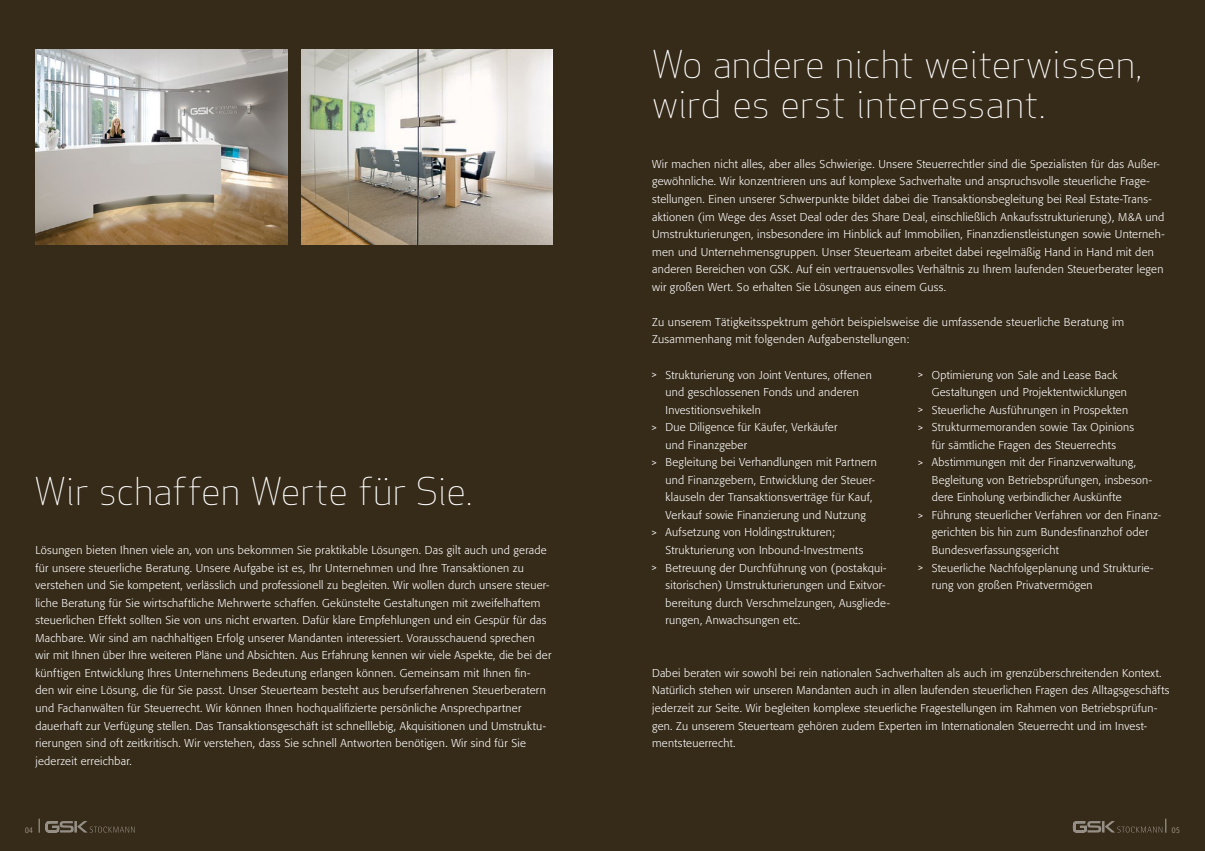
<style>
.page{position:relative;width:1205px;height:851px;background:#fff}
.page>*{position:absolute;margin:0;border:0;box-sizing:border-box;transform-origin:0 0}
.t1{font:300 37.5px/40px "Apex Sans";letter-spacing:-.02em;color:#fff}
.t2{font:300 11.25px/17.5px "Formata";letter-spacing:.02em;color:#fff}
.t3{font:300 condensed 8.5px "Formata";color:#b2ab9f}
.s1{font-weight:500;font-size:6.25px}
</style>
<div class="page">
<div style="left:0;top:0;width:1205px;height:850px;background:#362a18"></div>
<img style="left:35px;top:50px;width:252px;height:194px">
<img style="left:301px;top:50px;width:252px;height:194px">
<svg style="left:39px;top:818px;width:96px;height:14px"></svg>
<svg style="left:1073px;top:818px;width:93px;height:14px"></svg>
<h1 class="t1" style="left:652px;top:44px;width:492px">Wo andere nicht weiterwissen, wird es erst interessant.</h1>
<h1 class="t1" style="left:35px;top:470px;width:440px">Wir schaffen Werte für Sie.</h1>
<p class="t2" style="left:35px;top:541px;width:517px">Lösungen bieten Ihnen viele an, von uns bekommen Sie praktikable Lösungen. Das gilt auch und gerade für unsere steuerliche Beratung. Unsere Aufgabe ist es, Ihr Unternehmen und Ihre Transaktionen zu verstehen und Sie kompetent, verlässlich und professionell zu begleiten. Wir wollen durch unsere steuer&shy;liche Beratung für Sie wirtschaftliche Mehrwerte schaffen. Gekünstelte Gestaltungen mit zweifelhaftem steuerlichen Effekt sollten Sie von uns nicht erwarten. Dafür klare Empfehlungen und ein Gespür für das Machbare. Wir sind am nachhaltigen Erfolg unserer Mandanten interessiert. Vorausschauend sprechen wir mit Ihnen über Ihre weiteren Pläne und Absichten. Aus Erfahrung kennen wir viele Aspekte, die bei der künftigen Entwicklung Ihres Unternehmens Bedeutung erlangen können. Gemeinsam mit Ihnen fin&shy;den wir eine Lösung, die für Sie passt. Unser Steuerteam besteht aus berufserfahrenen Steuerberatern und Fachanwälten für Steuerrecht. Wir können Ihnen hochqualifizierte persönliche Ansprechpartner dauerhaft zur Verfügung stellen. Das Transaktionsgeschäft ist schnelllebig, Akquisitionen und Umstruktu&shy;rierungen sind oft zeitkritisch. Wir verstehen, dass Sie schnell Antworten benötigen. Wir sind für Sie jederzeit erreichbar.</p>
<p class="t2" style="left:652px;top:155px;width:514px">Wir machen nicht alles, aber alles Schwierige. Unsere Steuerrechtler sind die Spezialisten für das Außer&shy;gewöhnliche. Wir konzentrieren uns auf komplexe Sachverhalte und anspruchsvolle steuerliche Frage&shy;stellungen. Einen unserer Schwerpunkte bildet dabei die Transaktionsbegleitung bei Real Estate-Trans&shy;aktionen (im Wege des Asset Deal oder des Share Deal, einschließlich Ankaufsstrukturierung), M&amp;A und Umstrukturierungen, insbesondere im Hinblick auf Immobilien, Finanzdienstleistungen sowie Unterneh&shy;men und Unternehmensgruppen. Unser Steuerteam arbeitet dabei regelmäßig Hand in Hand mit den anderen Bereichen von GSK. Auf ein vertrauensvolles Verhältnis zu Ihrem laufenden Steuerberater legen wir großen Wert. So erhalten Sie Lösungen aus einem Guss.</p>
<p class="t2" style="left:652px;top:313px;width:474px">Zu unserem Tätigkeitsspektrum gehört beispielsweise die umfassende steuerliche Beratung im<br>Zusammenhang mit folgenden Aufgabenstellungen:</p>
<p class="t2" style="left:652px;top:366px;width:221px"><span class="s1">&gt;</span> Strukturierung von Joint Ventures, offenen</p>
<p class="t2" style="left:665px;top:383px;width:195px">und geschlossenen Fonds und anderen</p>
<p class="t2" style="left:665px;top:401px;width:97px">Investitionsvehikeln</p>
<p class="t2" style="left:652px;top:418px;width:187px"><span class="s1">&gt;</span> Due Diligence für Käufer, Verkäufer</p>
<p class="t2" style="left:665px;top:436px;width:83px">und Finanzgeber</p>
<p class="t2" style="left:652px;top:453px;width:226px"><span class="s1">&gt;</span> Begleitung bei Verhandlungen mit Partnern</p>
<p class="t2" style="left:665px;top:471px;width:211px">und Finanzgebern, Entwicklung der Steuer-</p>
<p class="t2" style="left:665px;top:488px;width:208px">klauseln der Transaktionsverträge für Kauf,</p>
<p class="t2" style="left:665px;top:506px;width:202px">Verkauf sowie Finanzierung und Nutzung</p>
<p class="t2" style="left:652px;top:524px;width:184px"><span class="s1">&gt;</span> Aufsetzung von Holdingstrukturen;</p>
<p class="t2" style="left:665px;top:541px;width:199px">Strukturierung von Inbound-Investments</p>
<p class="t2" style="left:652px;top:559px;width:236px"><span class="s1">&gt;</span> Betreuung der Durchführung von (postakqui-</p>
<p class="t2" style="left:665px;top:576px;width:221px">sitorischen) Umstrukturierungen und Exitvor-</p>
<p class="t2" style="left:665px;top:594px;width:226px">bereitung durch Verschmelzungen, Ausgliede-</p>
<p class="t2" style="left:665px;top:611px;width:136px">rungen, Anwachsungen etc.</p>
<p class="t2" style="left:918px;top:366px;width:201px"><span class="s1">&gt;</span> Optimierung von Sale and Lease Back</p>
<p class="t2" style="left:932px;top:383px;width:197px">Gestaltungen und Projektentwicklungen</p>
<p class="t2" style="left:918px;top:401px;width:211px"><span class="s1">&gt;</span> Steuerliche Ausführungen in Prospekten</p>
<p class="t2" style="left:918px;top:418px;width:217px"><span class="s1">&gt;</span> Strukturmemoranden sowie Tax Opinions</p>
<p class="t2" style="left:932px;top:436px;width:186px">für sämtliche Fragen des Steuerrechts</p>
<p class="t2" style="left:918px;top:453px;width:219px"><span class="s1">&gt;</span> Abstimmungen mit der Finanzverwaltung,</p>
<p class="t2" style="left:932px;top:471px;width:222px">Begleitung von Betriebsprüfungen, insbeson-</p>
<p class="t2" style="left:932px;top:488px;width:191px">dere Einholung verbindlicher Auskünfte</p>
<p class="t2" style="left:918px;top:506px;width:244px"><span class="s1">&gt;</span> Führung steuerlicher Verfahren vor den Finanz-</p>
<p class="t2" style="left:932px;top:524px;width:218px">gerichten bis hin zum Bundesfinanzhof oder</p>
<p class="t2" style="left:932px;top:541px;width:128px">Bundesverfassungsgericht</p>
<p class="t2" style="left:918px;top:559px;width:237px"><span class="s1">&gt;</span> Steuerliche Nachfolgeplanung und Strukturie-</p>
<p class="t2" style="left:932px;top:576px;width:162px">rung von großen Privatvermögen</p>
<p class="t2" style="left:652px;top:664px;width:519px">Dabei beraten wir sowohl bei rein nationalen Sachverhalten als auch im grenzüberschreitenden Kontext.<br>Natürlich stehen wir unseren Mandanten auch in allen laufenden steuerlichen Fragen des Alltagsgeschäfts jederzeit zur Seite. Wir begleiten komplexe steuerliche Fragestellungen im Rahmen von Betriebsprüfun&shy;gen. Zu unserem Steuerteam gehören zudem Experten im Internationalen Steuerrecht und im Invest&shy;mentsteuerrecht.</p>
<p class="t3" style="left:25px;top:824px;width:10px">04</p>
<p class="t3" style="left:1172px;top:824px;width:9px">05</p>
</div>
